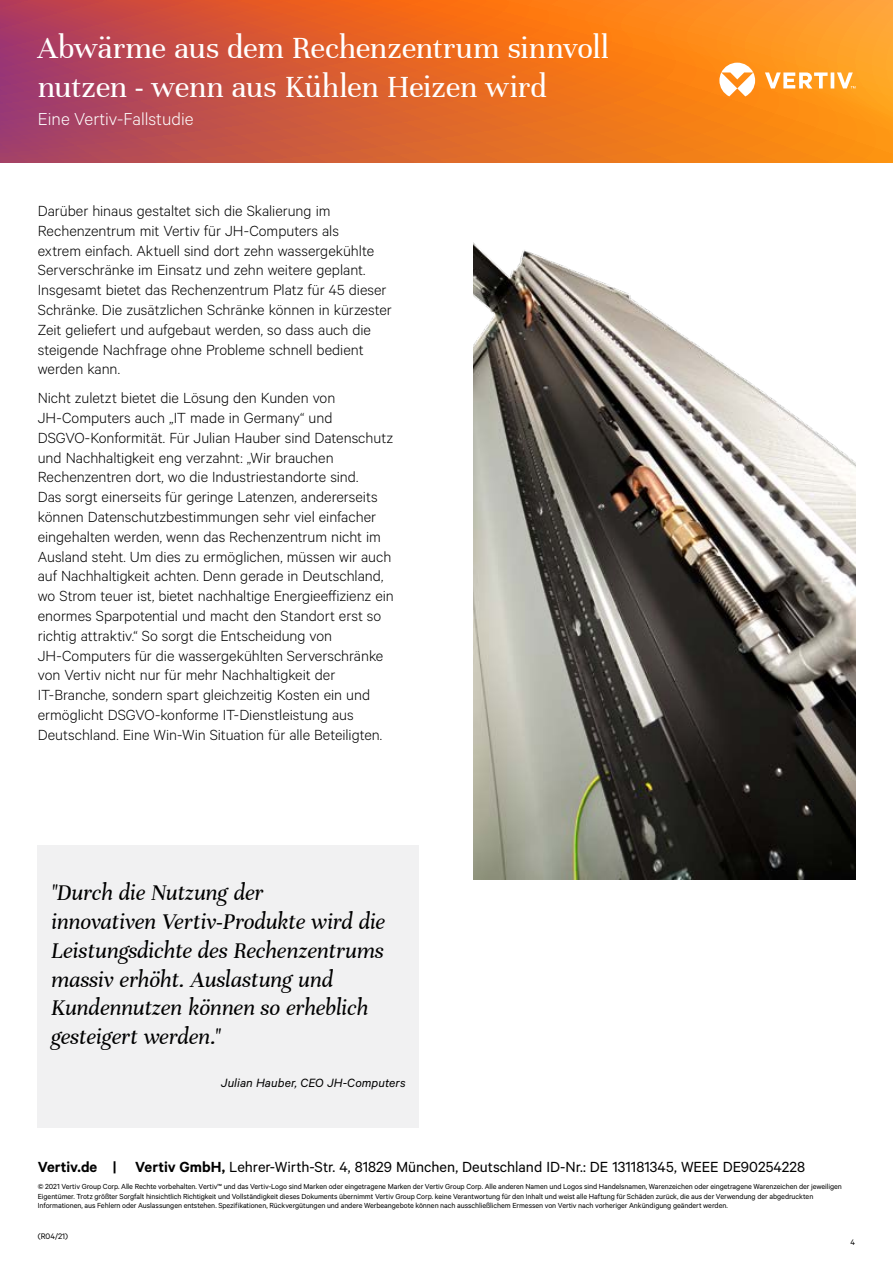
<style>
.page{position:relative;width:893px;height:1263px;background:#fff}
.page>*{position:absolute;margin:0;border:0;box-sizing:border-box;transform-origin:0 0}
.t1{font:33px/39.6px "Unna";letter-spacing:-.01em;color:#fff}
.t2{font:italic 24px/28.8px "Unna";letter-spacing:-.005em;color:#000}
.t3{font:300 19.5px "Calibre";color:#fff}
.t4{font:300 16.5px/19.8px "Calibre";letter-spacing:-.005em;color:#000}
.t5{font:16.5px "Calibre";color:#000}
.t6{font:italic 13.5px "Calibre";letter-spacing:.005em;color:#000}
.t7{font:9px "Calibre";color:#000}
.t8{font:8.25px/9.8px "Calibre";letter-spacing:-.005em;color:#000}
.s1{font-weight:600}
</style>
<div class="page">
<svg style="left:0;top:0;width:893px;height:162px;background:#de692f"></svg>
<svg style="left:719px;top:63px;width:136px;height:33px"></svg>
<div style="left:38px;top:845px;width:381px;height:283px;background:#f1f1f2"></div>
<img style="left:474px;top:243px;width:381px;height:636px">
<h1 class="t1" style="left:38px;top:28px;width:573px">Abwärme aus dem Rechenzentrum sinnvoll nutzen - wenn aus Kühlen Heizen wird</h1>
<p class="t3" style="left:38px;top:107px;width:157px">Eine Vertiv-Fallstudie</p>
<p class="t4" style="left:38px;top:200px;width:356px">Darüber hinaus gestaltet sich die Skalierung im Rechenzentrum mit Vertiv für JH-Computers als<br>extrem einfach. Aktuell sind dort zehn wassergekühlte Serverschränke im Einsatz und zehn weitere geplant.<br>Insgesamt bietet das Rechenzentrum Platz für 45 dieser Schränke. Die zusätzlichen Schränke können in kürzester Zeit geliefert und aufgebaut werden, so dass auch die steigende Nachfrage ohne Probleme schnell bedient werden kann.</p>
<p class="t4" style="left:38px;top:387px;width:358px">Nicht zuletzt bietet die Lösung den Kunden von JH-Computers auch „IT made in Germany“ und DSGVO-Konformität. Für Julian Hauber sind Datenschutz und Nachhaltigkeit eng verzahnt: „Wir brauchen Rechenzentren dort, wo die Industriestandorte sind.<br>Das sorgt einerseits für geringe Latenzen, andererseits können Datenschutzbestimmungen sehr viel einfacher eingehalten werden, wenn das Rechenzentrum nicht im Ausland steht. Um dies zu ermöglichen, müssen wir auch auf Nachhaltigkeit achten. Denn gerade in Deutschland, wo Strom teuer ist, bietet nachhaltige Energieeffizienz ein enormes Sparpotential und macht den Standort erst so richtig attraktiv.“ So sorgt die Entscheidung von JH-Computers für die wassergekühlten Serverschränke von Vertiv nicht nur für mehr Nachhaltigkeit der IT-Branche, sondern spart gleichzeitig Kosten ein und ermöglicht DSGVO-konforme IT-Dienstleistung aus Deutschland. Eine Win-Win Situation für alle Beteiligten.</p>
<h2 class="t2" style="left:51px;top:878px;width:336px">"Durch die Nutzung der<br>innovativen Vertiv-Produkte wird die<br>Leistungsdichte des Rechenzentrums massiv erhöht. Auslastung und<br>Kundennutzen können so erheblich gesteigert werden."</h2>
<p class="t6" style="left:221px;top:1075px;width:186px">Julian Hauber, CEO JH-Computers</p>
<p class="t5" style="left:38px;top:1157px;width:769px"><span class="s1">Vertiv.de | Vertiv GmbH,</span> Lehrer-Wirth-Str. 4, 81829 München, Deutschland ID-Nr.: DE 131181345, WEEE DE90254228</p>
<p class="t8" style="left:38px;top:1181px;width:806px">© 2021 Vertiv Group Corp. Alle Rechte vorbehalten. Vertiv™ und das Vertiv-Logo sind Marken oder eingetragene Marken der Vertiv Group Corp. Alle anderen Namen und Logos sind Handelsnamen, Warenzeichen oder eingetragene Warenzeichen der jeweiligen<br>Eigentümer. Trotz größter Sorgfalt hinsichtlich Richtigkeit und Vollständigkeit dieses Dokuments übernimmt Vertiv Group Corp. keine Verantwortung für den Inhalt und weist alle Haftung für Schäden zurück, die aus der Verwendung der abgedruckten<br>Informationen, aus Fehlern oder Auslassungen entstehen. Spezifikationen, Rückvergütungen und andere Werbeangebote können nach ausschließlichem Ermessen von Vertiv nach vorheriger Ankündigung geändert werden.</p>
<p class="t7" style="left:38px;top:1231px;width:32px">(R04/21)</p>
<p class="t7" style="left:851px;top:1236px;width:6px">4</p>
</div>
